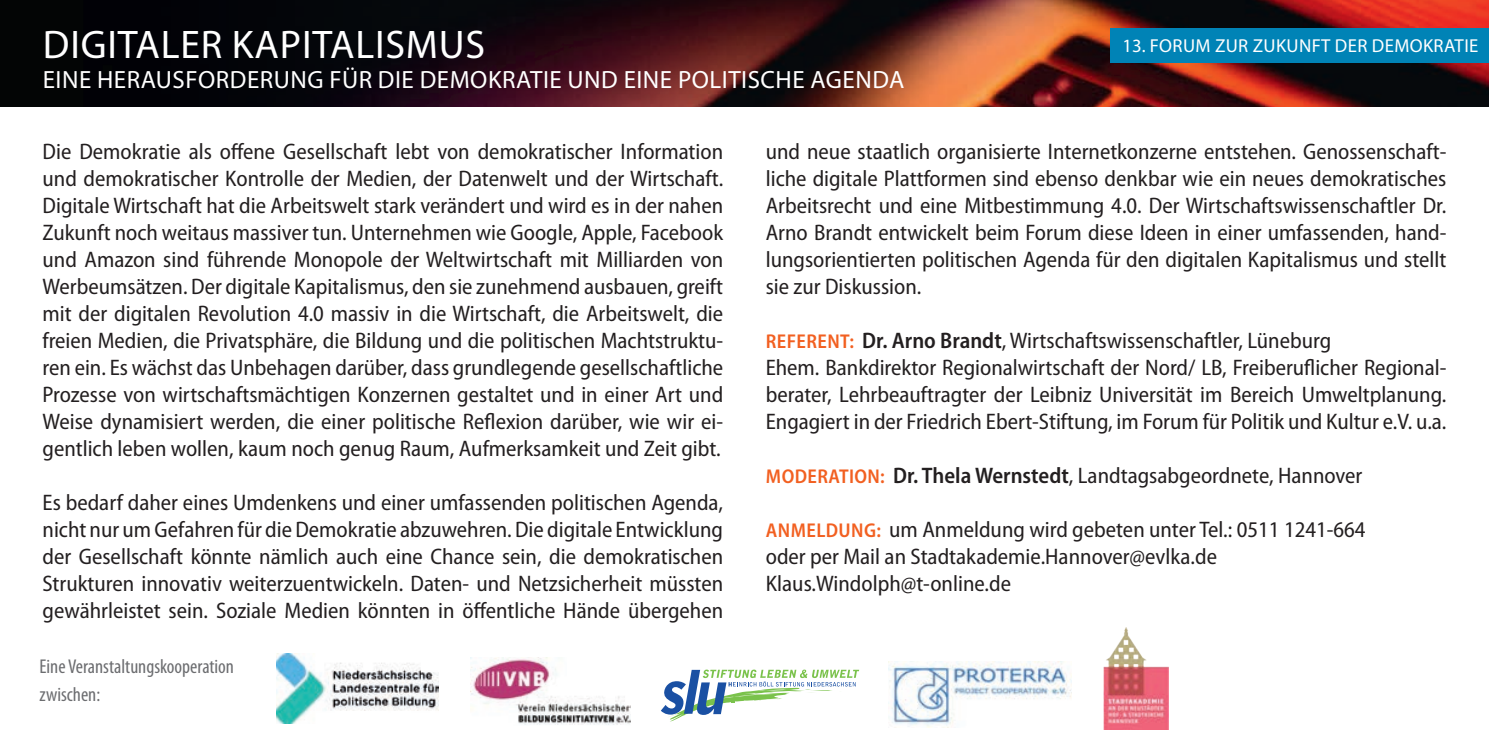
<style>
.page{position:relative;width:1489px;height:745px;background:#fff}
.page>*{position:absolute;margin:0;border:0;box-sizing:border-box;transform-origin:0 0}
.t1{font:40px "Myriad Pro";letter-spacing:.02em;color:#fff}
.t2{font:25px "Myriad Pro";letter-spacing:.02em;color:#fff}
.t3{font:semi-condensed 22.5px/27px "Myriad Pro";color:#231f20;text-align:justify}
.t4{font:condensed 20px/27.5px "Myriad Pro";color:#6c6d70}
.t5{font:18.75px "Myriad Pro";letter-spacing:.02em;color:#fff}
.s1{font-weight:600;font-size:20px;color:#f26021}
.s2{font-weight:600}
</style>
<div class="page">
<img style="left:0;top:0;width:1488px;height:106px">
<div style="left:1109px;top:28px;width:379px;height:34px;background:#0083b6"></div>
<img style="left:1103px;top:627px;width:65px;height:102px">
<img style="left:888px;top:661px;width:183px;height:65px">
<svg style="left:661px;top:669px;width:198px;height:52px"></svg>
<img style="left:470px;top:657px;width:160px;height:68px">
<img style="left:277px;top:653px;width:161px;height:70px">
<h1 class="t1" style="left:43px;top:20px;width:444px">DIGITALER KAPITALISMUS</h1>
<p class="t2" style="left:43px;top:65px;width:863px">EINE HERAUSFORDERUNG FÜR DIE DEMOKRATIE UND EINE POLITISCHE AGENDA</p>
<p class="t5" style="left:1122px;top:34px;width:357px">13. FORUM ZUR ZUKUNFT DER DEMOKRATIE</p>
<p class="t3" style="left:43px;top:137px;width:682px">Die Demokratie als offene Gesellschaft lebt von demokratischer Information und demokratischer Kontrolle der Medien, der Datenwelt und der Wirtschaft.<br>Digitale Wirtschaft hat die Arbeitswelt stark verändert und wird es in der nahen Zukunft noch weitaus massiver tun. Unternehmen wie Google, Apple, Facebook und Amazon sind führende Monopole der Weltwirtschaft mit Milliarden von Werbeumsätzen. Der digitale Kapitalismus, den sie zunehmend ausbauen, greift mit der digitalen Revolution 4.0 massiv in die Wirtschaft, die Arbeitswelt, die freien Medien, die Privatsphäre, die Bildung und die politischen Machtstruktu&shy;ren ein. Es wächst das Unbehagen darüber, dass grundlegende gesellschaftliche Prozesse von wirtschaftsmächtigen Konzernen gestaltet und in einer Art und Weise dynamisiert werden, die einer politische Reflexion darüber, wie wir ei&shy;gentlich leben wollen, kaum noch genug Raum, Aufmerksamkeit und Zeit gibt.</p>
<p class="t3" style="left:43px;top:488px;width:682px">Es bedarf daher eines Umdenkens und einer umfassenden politischen Agenda, nicht nur um Gefahren für die Demokratie abzuwehren. Die digitale Entwicklung der Gesellschaft könnte nämlich auch eine Chance sein, die demokratischen Strukturen innovativ weiterzuentwickeln. Daten- und Netzsicherheit müssten gewährleistet sein. Soziale Medien könnten in öffentliche Hände übergehen</p>
<p class="t4" style="left:40px;top:652px;width:196px">Eine Veranstaltungskooperation zwischen:</p>
<p class="t3" style="left:765px;top:137px;width:682px">und neue staatlich organisierte Internetkonzerne entstehen. Genossenschaft&shy;liche digitale Plattformen sind ebenso denkbar wie ein neues demokratisches Arbeitsrecht und eine Mitbestimmung 4.0. Der Wirtschaftswissenschaftler Dr.<br>Arno Brandt entwickelt beim Forum diese Ideen in einer umfassenden, hand&shy;lungsorientierten politischen Agenda für den digitalen Kapitalismus und stellt sie zur Diskussion.</p>
<p class="t3" style="left:765px;top:326px;width:682px;text-align:left"><span class="s1">REFERENT:</span> <span class="s2">Dr. Arno Brandt</span>, Wirtschaftswissenschaftler, Lüneburg<br>Ehem. Bankdirektor Regionalwirtschaft der Nord/ LB, Freiberuflicher Regional&shy;berater, Lehrbeauftragter der Leibniz Universität im Bereich Umweltplanung.<br>Engagiert in der Friedrich Ebert-Stiftung, im Forum für Politik und Kultur e.V. u.a.</p>
<p class="t3" style="left:766px;top:461px;width:598px"><span class="s1">MODERATION:</span> <span class="s2">Dr. Thela Wernstedt</span>, Landtagsabgeordnete, Hannover</p>
<p class="t3" style="left:765px;top:515px;width:601px;text-align:left"><span class="s1">ANMELDUNG:</span> um Anmeldung wird gebeten unter Tel.: 0511 1241-664 oder per Mail an Stadtakademie.Hannover@evlka.de<br>Klaus.Windolph@t-online.de</p>
</div>
